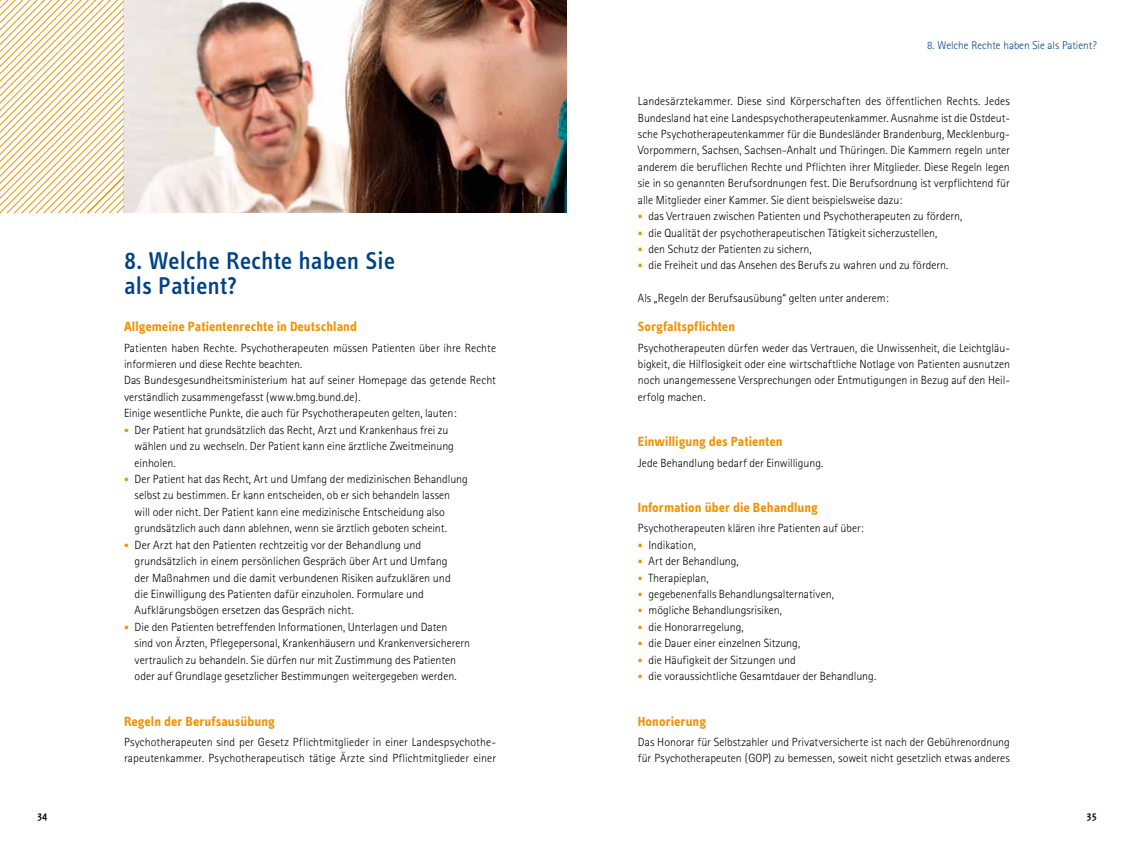
<style>
.page{position:relative;width:1134px;height:851px;background:#fff}
.page>*{position:absolute;margin:0;border:0;box-sizing:border-box;transform-origin:0 0}
.t1{font:500 25px/25px "Info Text";color:#004288}
.t2{font:13.75px "Info Text Bold Tf";letter-spacing:.005em;color:#f39100}
.t3{font:300 11.88px/16.4px "Rotis Sans Serif";color:#000}
.t4{font:300 11.25px "Rotis Sans Serif";color:#004288}
.t5{font:700 11.25px "Delicious";color:#000}
.s1{font-size:10px;color:#f39100}
</style>
<div class="page">
<img style="left:123px;top:0;width:444px;height:213px">
<svg style="left:0;top:0;width:123px;height:213px"></svg>
<h1 class="t1" style="left:124px;top:248px;width:273px">8. Welche Rechte haben Sie als Patient?</h1>
<p class="t2" style="left:124px;top:319px;width:234px">Allgemeine Patientenrechte in Deutschland</p>
<p class="t3" style="left:124px;top:339px;width:374px">Patienten haben Rechte. Psychotherapeuten müssen Patienten über ihre Rechte informieren und diese Rechte beachten.<br>Das Bundesgesundheitsministerium hat auf seiner Homepage das getende Recht verständlich zusammengefasst (www.bmg.bund.de).<br>Einige wesentliche Punkte, die auch für Psychotherapeuten gelten, lauten:</p>
<p class="t3" style="left:135px;top:421px;width:321px;text-indent:-11px"><span class="s1">•</span> Der Patient hat grundsätzlich das Recht, Arzt und Krankenhaus frei zu wählen und zu wechseln. Der Patient kann eine ärztliche Zweitmeinung einholen.</p>
<p class="t3" style="left:135px;top:470px;width:335px;text-indent:-11px"><span class="s1">•</span> Der Patient hat das Recht, Art und Umfang der medizinischen Behandlung selbst zu bestimmen. Er kann entscheiden, ob er sich behandeln lassen will oder nicht. Der Patient kann eine medizinische Entscheidung also grundsätzlich auch dann ablehnen, wenn sie ärztlich geboten scheint.</p>
<p class="t3" style="left:135px;top:536px;width:318px;text-indent:-11px"><span class="s1">•</span> Der Arzt hat den Patienten rechtzeitig vor der Behandlung und grundsätzlich in einem persönlichen Gespräch über Art und Umfang der Maßnahmen und die damit verbundenen Risiken aufzuklären und die Einwilligung des Patienten dafür einzuholen. Formulare und Aufklärungsbögen ersetzen das Gespräch nicht.</p>
<p class="t3" style="left:135px;top:618px;width:337px;text-indent:-11px"><span class="s1">•</span> Die den Patienten betreffenden Informationen, Unterlagen und Daten<br>sind von Ärzten, Pflegepersonal, Krankenhäusern und Krankenversicherern vertraulich zu behandeln. Sie dürfen nur mit Zustimmung des Patienten oder auf Grundlage gesetzlicher Bestimmungen weitergegeben werden.</p>
<p class="t2" style="left:124px;top:713px;width:152px">Regeln der Berufsausübung</p>
<p class="t3" style="left:124px;top:733px;width:374px">Psychotherapeuten sind per Gesetz Pflichtmitglieder in einer Landespsychothe&shy;rapeutenkammer. Psychotherapeutisch tätige Ärzte sind Pflichtmitglieder einer</p>
<p class="t4" style="left:927px;top:39px;width:171px">8. Welche Rechte haben Sie als Patient?</p>
<p class="t3" style="left:638px;top:93px;width:374px;text-align:justify">Landesärztekammer. Diese sind Körperschaften des öffentlichen Rechts. Jedes Bundesland hat eine Landespsychotherapeutenkammer. Ausnahme ist die Ostdeut&shy;sche Psychotherapeutenkammer für die Bundesländer Brandenburg, Mecklenburg-Vorpommern, Sachsen, Sachsen-Anhalt und Thüringen. Die Kammern regeln unter anderem die beruflichen Rechte und Pflichten ihrer Mitglieder. Diese Regeln legen sie in so genannten Berufsordnungen fest. Die Berufsordnung ist verpflichtend für alle Mitglieder einer Kammer. Sie dient beispielsweise dazu:</p>
<p class="t3" style="left:638px;top:208px;width:326px"><span class="s1">•</span> das Vertrauen zwischen Patienten und Psychotherapeuten zu fördern,</p>
<p class="t3" style="left:638px;top:224px;width:301px"><span class="s1">•</span> die Qualität der psychotherapeutischen Tätigkeit sicherzustellen,</p>
<p class="t3" style="left:638px;top:241px;width:175px"><span class="s1">•</span> den Schutz der Patienten zu sichern,</p>
<p class="t3" style="left:638px;top:257px;width:312px"><span class="s1">•</span> die Freiheit und das Ansehen des Berufs zu wahren und zu fördern.</p>
<p class="t3" style="left:638px;top:290px;width:252px">Als „Regeln der Berufsausübung“ gelten unter anderem:</p>
<p class="t2" style="left:638px;top:319px;width:99px">Sorgfaltspflichten</p>
<p class="t3" style="left:638px;top:339px;width:374px;text-align:justify">Psychotherapeuten dürfen weder das Vertrauen, die Unwissenheit, die Leichtgläu&shy;bigkeit, die Hilflosigkeit oder eine wirtschaftliche Notlage von Patienten ausnutzen noch unangemessene Versprechungen oder Entmutigungen in Bezug auf den Heil&shy;erfolg machen.</p>
<p class="t2" style="left:638px;top:434px;width:146px">Einwilligung des Patienten</p>
<p class="t3" style="left:638px;top:454px;width:187px">Jede Behandlung bedarf der Einwilligung.</p>
<p class="t2" style="left:638px;top:499px;width:182px">Information über die Behandlung</p>
<p class="t3" style="left:638px;top:520px;width:227px">Psychotherapeuten klären ihre Patienten auf über:</p>
<p class="t3" style="left:638px;top:536px;width:59px"><span class="s1">•</span> Indikation,</p>
<p class="t3" style="left:638px;top:553px;width:102px"><span class="s1">•</span> Art der Behandlung,</p>
<p class="t3" style="left:638px;top:569px;width:72px"><span class="s1">•</span> Therapieplan,</p>
<p class="t3" style="left:638px;top:585px;width:198px"><span class="s1">•</span> gegebenenfalls Behandlungsalternativen,</p>
<p class="t3" style="left:638px;top:602px;width:146px"><span class="s1">•</span> mögliche Behandlungsrisiken,</p>
<p class="t3" style="left:638px;top:618px;width:107px"><span class="s1">•</span> die Honorarregelung,</p>
<p class="t3" style="left:638px;top:635px;width:164px"><span class="s1">•</span> die Dauer einer einzelnen Sitzung,</p>
<p class="t3" style="left:638px;top:651px;width:159px"><span class="s1">•</span> die Häufigkeit der Sitzungen und</p>
<p class="t3" style="left:638px;top:667px;width:240px"><span class="s1">•</span> die voraussichtliche Gesamtdauer der Behandlung.</p>
<p class="t2" style="left:638px;top:713px;width:70px">Honorierung</p>
<p class="t3" style="left:638px;top:733px;width:373px">Das Honorar für Selbstzahler und Privatversicherte ist nach der Gebührenordnung für Psychotherapeuten (GOP) zu bemessen, soweit nicht gesetzlich etwas anderes</p>
<p class="t5" style="left:37px;top:808px;width:12px">34</p>
<p class="t5" style="left:1087px;top:808px;width:12px">35</p>
</div>
